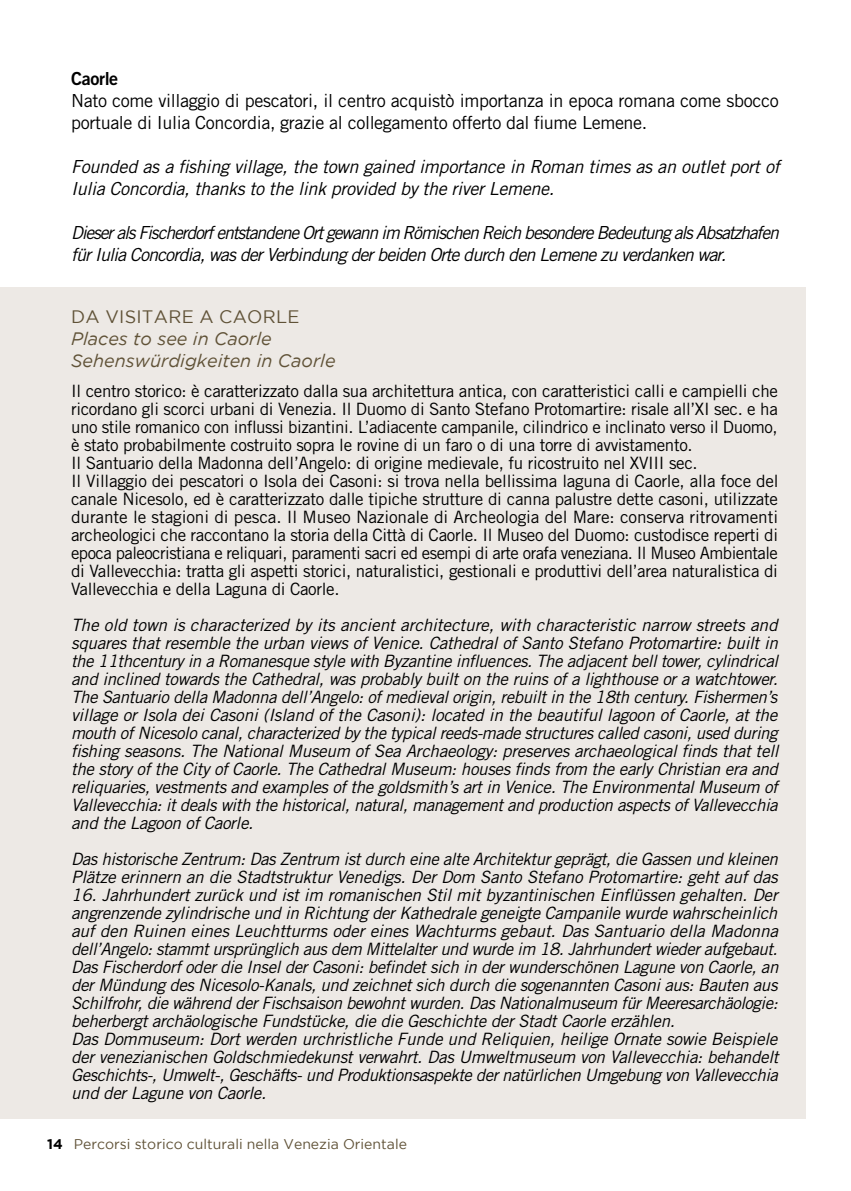
<style>
.page{position:relative;width:851px;height:1191px;background:#fff}
.page>*{position:absolute;margin:0;border:0;box-sizing:border-box;transform-origin:0 0}
.t1{font:italic 18px/22px "Trade Gothic LT Std";letter-spacing:-.05em;color:#000}
.t2{font:18px/22px "Trade Gothic LT Std";letter-spacing:-.02em;color:#000}
.t3{font:italic 18px/22px "Trade Gothic LT Std";letter-spacing:-.02em;color:#000}
.t4{font:italic 18px/22px "Gotham";color:#605237}
.t5{font:18px "Gotham";letter-spacing:.015em;color:#605237}
.t6{font:18px "Trade Gothic LT Std Bd 2";letter-spacing:-.02em;color:#000}
.t7{font:italic 17px/18px "Trade Gothic LT Std";letter-spacing:-.02em;color:#000}
.t8{font:17px/18px "Trade Gothic LT Std";letter-spacing:-.02em;color:#000}
.t9{font:14px "Gotham";color:#605237}
.s1{font-weight:700;color:#000}
</style>
<div class="page">
<div style="left:0;top:288px;width:805px;height:831px;background:#ede9e5"></div>
<p class="t6" style="left:71px;top:67px;width:49px">Caorle</p>
<p class="t2" style="left:71px;top:89px;width:709px">Nato come villaggio di pescatori, il centro acquistò importanza in epoca romana come sbocco portuale di Iulia Concordia, grazie al collegamento offerto dal fiume Lemene.</p>
<p class="t3" style="left:71px;top:156px;width:710px">Founded as a fishing village, the town gained importance in Roman times as an outlet port of<br>Iulia Concordia, thanks to the link provided by the river Lemene.</p>
<p class="t1" style="left:71px;top:222px;width:709px">Dieser als Fischerdorf entstandene Ort gewann im Römischen Reich besondere Bedeutung als Absatzhafen für Iulia Concordia, was der Verbindung der beiden Orte durch den Lemene zu verdanken war.</p>
<p class="t5" style="left:71px;top:306px;width:230px">da visitare a Caorle</p>
<p class="t4" style="left:71px;top:327px;width:266px">Places to see in Caorle<br>Sehenswürdigkeiten in Caorle</p>
<p class="t8" style="left:71px;top:381px;width:708px">Il centro storico: è caratterizzato dalla sua architettura antica, con caratteristici calli e campielli che ricordano gli scorci urbani di Venezia. Il Duomo di Santo Stefano Protomartire: risale all’XI sec. e ha uno stile romanico con influssi bizantini. L’adiacente campanile, cilindrico e inclinato verso il Duomo, è stato probabilmente costruito sopra le rovine di un faro o di una torre di avvistamento.<br>Il Santuario della Madonna dell’Angelo: di origine medievale, fu ricostruito nel XVIII sec.<br>Il Villaggio dei pescatori o Isola dei Casoni: si trova nella bellissima laguna di Caorle, alla foce del canale Nicesolo, ed è caratterizzato dalle tipiche strutture di canna palustre dette casoni, utilizzate durante le stagioni di pesca. Il Museo Nazionale di Archeologia del Mare: conserva ritrovamenti archeologici che raccontano la storia della Città di Caorle. Il Museo del Duomo: custodisce reperti di epoca paleocristiana e reliquari, paramenti sacri ed esempi di arte orafa veneziana. Il Museo Ambientale di Vallevecchia: tratta gli aspetti storici, naturalistici, gestionali e produttivi dell’area naturalistica di Vallevecchia e della Laguna di Caorle.</p>
<p class="t7" style="left:71px;top:616px;width:708px;text-align:justify">The old town is characterized by its ancient architecture, with characteristic narrow streets and squares that resemble the urban views of Venice. Cathedral of Santo Stefano Protomartire: built in the 11thcentury in a Romanesque style with Byzantine influences. The adjacent bell tower, cylindrical and inclined towards the Cathedral, was probably built on the ruins of a lighthouse or a watchtower.<br>The Santuario della Madonna dell’Angelo: of medieval origin, rebuilt in the 18th century. Fishermen’s village or Isola dei Casoni (Island of the Casoni): located in the beautiful lagoon of Caorle, at the mouth of Nicesolo canal, characterized by the typical reeds-made structures called casoni, used during fishing seasons. The National Museum of Sea Archaeology: preserves archaeological finds that tell the story of the City of Caorle. The Cathedral Museum: houses finds from the early Christian era and reliquaries, vestments and examples of the goldsmith’s art in Venice. The Environmental Museum of Vallevecchia: it deals with the historical, natural, management and production aspects of Vallevecchia and the Lagoon of Caorle.</p>
<p class="t7" style="left:71px;top:850px;width:708px">Das historische Zentrum: Das Zentrum ist durch eine alte Architektur geprägt, die Gassen und kleinen<br>Plätze erinnern an die Stadtstruktur Venedigs. Der Dom Santo Stefano Protomartire: geht auf das</p>
<p class="t7" style="left:71px;top:886px;width:708px">16. Jahrhundert zurück und ist im romanischen Stil mit byzantinischen Einflüssen gehalten. Der angrenzende zylindrische und in Richtung der Kathedrale geneigte Campanile wurde wahrscheinlich auf den Ruinen eines Leuchtturms oder eines Wachturms gebaut. Das Santuario della Madonna dell’Angelo: stammt ursprünglich aus dem Mittelalter und wurde im 18. Jahrhundert wieder aufgebaut.<br>Das Fischerdorf oder die Insel der Casoni: befindet sich in der wunderschönen Lagune von Caorle, an der Mündung des Nicesolo-Kanals, und zeichnet sich durch die sogenannten Casoni aus: Bauten aus Schilfrohr, die während der Fischsaison bewohnt wurden. Das Nationalmuseum für Meeresarchäologie: beherbergt archäologische Fundstücke, die die Geschichte der Stadt Caorle erzählen.<br>Das Dommuseum: Dort werden urchristliche Funde und Reliquien, heilige Ornate sowie Beispiele der venezianischen Goldschmiedekunst verwahrt. Das Umweltmuseum von Vallevecchia: behandelt Geschichts-, Umwelt-, Geschäfts- und Produktionsaspekte der natürlichen Umgebung von Vallevecchia und der Lagune von Caorle.</p>
<p class="t9" style="left:47px;top:1136px;width:361px"><span class="s1">14</span> Percorsi storico culturali nella Venezia Orientale</p>
</div>
